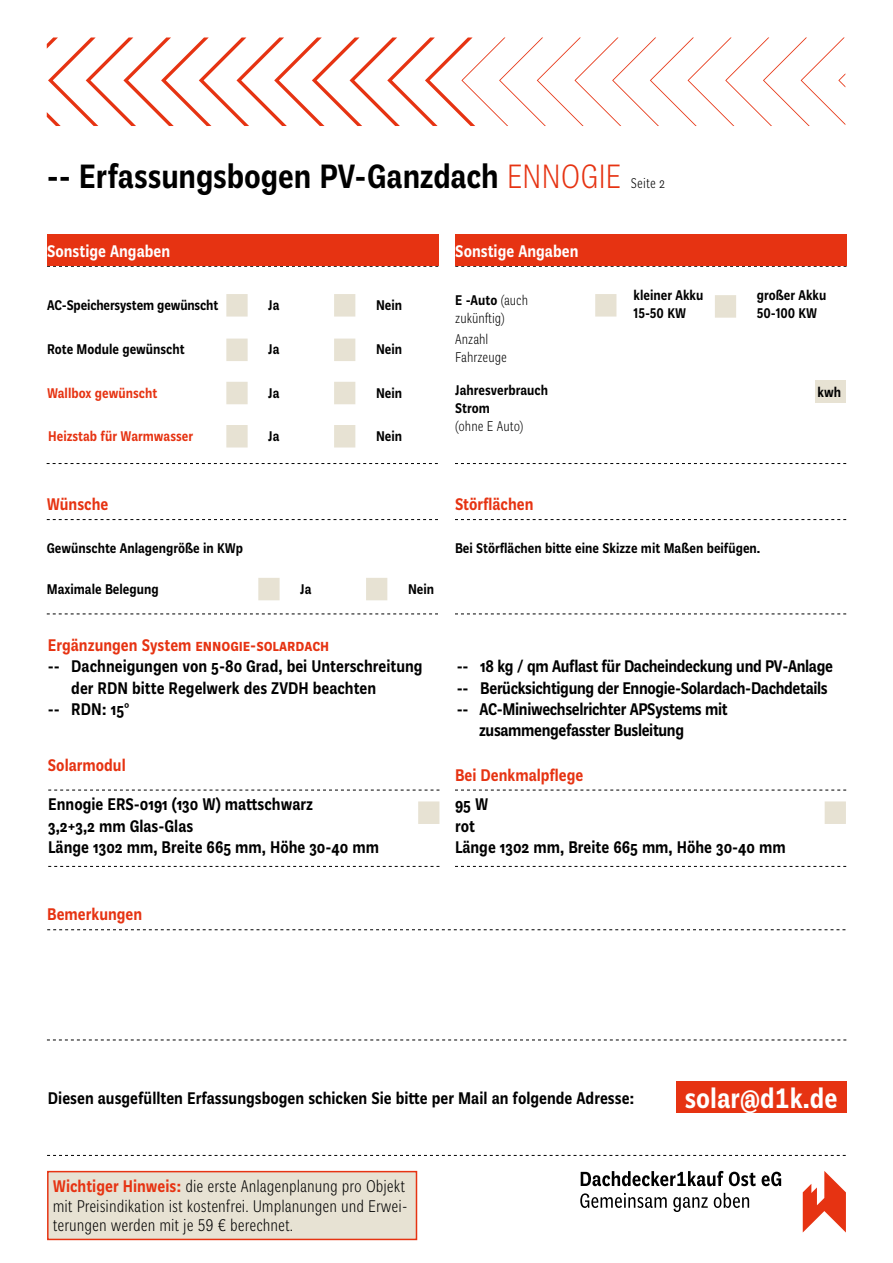
<style>
.page{position:relative;width:893px;height:1263px;background:#fff}
.page>*{position:absolute;margin:0;border:0;box-sizing:border-box;transform-origin:0 0}
.t1{font:500 36px "Plan Grotesque Cond Std";letter-spacing:-.005em;color:#000}
.t2{font:500 30px "Plan Grotesque Cond Std";color:#fff}
.t3{font:500 18px/21.6px "Plan Grotesque Cond Std";color:#000}
.t4{font:500 18px "Plan Grotesque Cond Std";letter-spacing:-.02em;color:#000}
.t5{font:300 18px/19.5px "Plan Grotesque Cond Std";color:#000}
.t6{font:500 18px "Plan Grotesque Cond Std";color:#e63312}
.t7{font:500 18px "Plan Grotesque Cond Std";color:#fff}
.t8{font:500 15px/18px "Plan Grotesque Cond Std";color:#000}
.t9{font:300 15px/18px "Plan Grotesque Cond Std";color:#000}
.t10{font:500 15px "Plan Grotesque Cond Std";color:#e63312}
.s1{font-weight:300;color:#e63312}
.s2{font-weight:500}
.s3{font-weight:500;color:#e63312}
</style>
<div class="page">
<svg style="left:46px;top:38px;width:372px;height:88px"></svg>
<svg style="left:418px;top:38px;width:428px;height:88px"></svg>
<svg style="left:48px;top:866px;width:391px;height:1px"></svg>
<svg style="left:48px;top:790px;width:391px;height:1px"></svg>
<svg style="left:455px;top:866px;width:391px;height:1px"></svg>
<svg style="left:455px;top:790px;width:391px;height:1px"></svg>
<svg style="left:418px;top:801px;width:21px;height:23px"></svg>
<svg style="left:825px;top:801px;width:21px;height:23px"></svg>
<svg style="left:47px;top:519px;width:391px;height:1px"></svg>
<svg style="left:47px;top:613px;width:391px;height:1px"></svg>
<svg style="left:455px;top:519px;width:391px;height:1px"></svg>
<svg style="left:258px;top:578px;width:22px;height:22px"></svg>
<svg style="left:366px;top:578px;width:21px;height:22px"></svg>
<svg style="left:455px;top:613px;width:391px;height:1px"></svg>
<svg style="left:47px;top:929px;width:798px;height:1px"></svg>
<svg style="left:47px;top:1039px;width:799px;height:1px"></svg>
<div style="left:676px;top:1081px;width:170px;height:32px;background:#e63312"></div>
<svg style="left:47px;top:1155px;width:799px;height:1px"></svg>
<svg style="left:581px;top:1171px;width:200px;height:15px"></svg>
<svg style="left:803px;top:1171px;width:43px;height:61px"></svg>
<svg style="left:580px;top:1193px;width:87px;height:15px"></svg>
<svg style="left:673px;top:1197px;width:35px;height:15px"></svg>
<svg style="left:714px;top:1193px;width:35px;height:15px"></svg>
<div style="left:48px;top:1171px;width:368px;height:68px;background:#e7e2d3"></div>
<div style="left:47px;top:1171px;width:370px;height:69px;border:2px solid #e63312"></div>
<svg style="left:455px;top:266px;width:391px;height:1px"></svg>
<svg style="left:455px;top:463px;width:391px;height:1px"></svg>
<svg style="left:595px;top:294px;width:21px;height:23px"></svg>
<svg style="left:715px;top:295px;width:21px;height:23px"></svg>
<div style="left:455px;top:235px;width:391px;height:31px;background:#e63312"></div>
<svg style="left:47px;top:266px;width:391px;height:1px"></svg>
<div style="left:47px;top:235px;width:391px;height:31px;background:#e63312"></div>
<svg style="left:47px;top:463px;width:391px;height:1px"></svg>
<svg style="left:226px;top:294px;width:22px;height:23px"></svg>
<svg style="left:334px;top:294px;width:21px;height:23px"></svg>
<svg style="left:226px;top:339px;width:22px;height:22px"></svg>
<svg style="left:334px;top:339px;width:21px;height:22px"></svg>
<svg style="left:226px;top:382px;width:22px;height:22px"></svg>
<svg style="left:334px;top:382px;width:21px;height:22px"></svg>
<svg style="left:226px;top:425px;width:22px;height:22px"></svg>
<svg style="left:334px;top:425px;width:21px;height:22px"></svg>
<div style="left:815px;top:381px;width:31px;height:22px;background:#e7e2d3"></div>
<h1 class="t1" style="left:47px;top:154px;width:576px">-- Erfassungsbogen PV-Ganzdach <span class="s1">ENNOGIE</span></h1>
<p class="t9" style="left:631px;top:174px;width:36px">Seite 2</p>
<p class="t7" style="left:47px;top:240px;width:125px">Sonstige Angaben</p>
<p class="t7" style="left:455px;top:240px;width:125px">Sonstige Angaben</p>
<p class="t8" style="left:47px;top:296px;width:173px">AC-Speichersystem gewünscht</p>
<p class="t8" style="left:268px;top:296px;width:13px">Ja</p>
<p class="t8" style="left:376px;top:296px;width:28px">Nein</p>
<p class="t8" style="left:47px;top:340px;width:139px">Rote Module gewünscht</p>
<p class="t8" style="left:268px;top:340px;width:13px">Ja</p>
<p class="t8" style="left:376px;top:340px;width:28px">Nein</p>
<p class="t10" style="left:47px;top:384px;width:112px">Wallbox gewünscht</p>
<p class="t8" style="left:268px;top:384px;width:13px">Ja</p>
<p class="t8" style="left:376px;top:384px;width:28px">Nein</p>
<p class="t10" style="left:48px;top:427px;width:146px">Heizstab für Warmwasser</p>
<p class="t8" style="left:268px;top:427px;width:13px">Ja</p>
<p class="t8" style="left:376px;top:427px;width:28px">Nein</p>
<p class="t9" style="left:455px;top:291px;width:74px"><span class="s2">E -Auto</span> (auch zukünftig)</p>
<p class="t8" style="left:634px;top:286px;width:71px">kleiner Akku<br>15-50 KW</p>
<p class="t8" style="left:757px;top:286px;width:71px">großer Akku<br>50-100 KW</p>
<p class="t9" style="left:455px;top:330px;width:53px">Anzahl<br>Fahrzeuge</p>
<p class="t8" style="left:455px;top:381px;width:94px">Jahresverbrauch<br>Strom</p>
<p class="t9" style="left:455px;top:417px;width:70px">(ohne E Auto)</p>
<p class="t8" style="left:817px;top:383px;width:25px">kwh</p>
<p class="t6" style="left:47px;top:493px;width:63px">Wünsche</p>
<p class="t8" style="left:47px;top:539px;width:198px">Gewünschte Anlagengröße in KWp</p>
<p class="t8" style="left:47px;top:580px;width:113px">Maximale Belegung</p>
<p class="t8" style="left:300px;top:580px;width:13px">Ja</p>
<p class="t8" style="left:408px;top:580px;width:28px">Nein</p>
<p class="t6" style="left:48px;top:634px;width:283px">Ergänzungen System Ennogie-Solardach</p>
<p class="t3" style="left:48px;top:655px;width:376px">-- Dachneigungen von 5-80 Grad, bei Unterschreitung</p>
<p class="t3" style="left:71px;top:677px;width:306px">der RDN bitte Regelwerk des ZVDH beachten</p>
<p class="t3" style="left:48px;top:699px;width:83px">-- RDN: 15°</p>
<p class="t6" style="left:48px;top:755px;width:79px">Solarmodul</p>
<p class="t3" style="left:48px;top:793px;width:332px">Ennogie ERS-0191 (130 W) mattschwarz<br>3,2+3,2 mm Glas-Glas<br>Länge 1302 mm, Breite 665 mm, Höhe 30-40 mm</p>
<p class="t6" style="left:47px;top:903px;width:97px">Bemerkungen</p>
<p class="t6" style="left:455px;top:493px;width:80px">Störflächen</p>
<p class="t8" style="left:455px;top:539px;width:307px">Bei Störflächen bitte eine Skizze mit Maßen beifügen.</p>
<p class="t4" style="left:457px;top:655px;width:378px">-- 18 kg / qm Auflast für Dacheindeckung und PV-Anlage</p>
<p class="t4" style="left:457px;top:677px;width:372px">-- Berücksichtigung der Ennogie-Solardach-Dachdetails</p>
<p class="t4" style="left:457px;top:698px;width:272px">-- AC-Miniwechselrichter APSystems mit</p>
<p class="t4" style="left:479px;top:720px;width:207px">zusammengefasster Busleitung</p>
<p class="t6" style="left:455px;top:764px;width:130px">Bei Denkmalpflege</p>
<p class="t3" style="left:455px;top:793px;width:332px">95 W<br>rot<br>Länge 1302 mm, Breite 665 mm, Höhe 30-40 mm</p>
<p class="t3" style="left:48px;top:1087px;width:588px">Diesen ausgefüllten Erfassungsbogen schicken Sie bitte per Mail an folgende Adresse:</p>
<h2 class="t2" style="left:685px;top:1080px;width:154px">solar@d1k.de</h2>
<p class="t5" style="left:53px;top:1177px;width:357px"><span class="s3">Wichtiger Hinweis:</span> die erste Anlagenplanung pro Objekt mit Preisindikation ist kostenfrei. Umplanungen und Erwei&shy;terungen werden mit je 59 € berechnet.</p>
</div>
